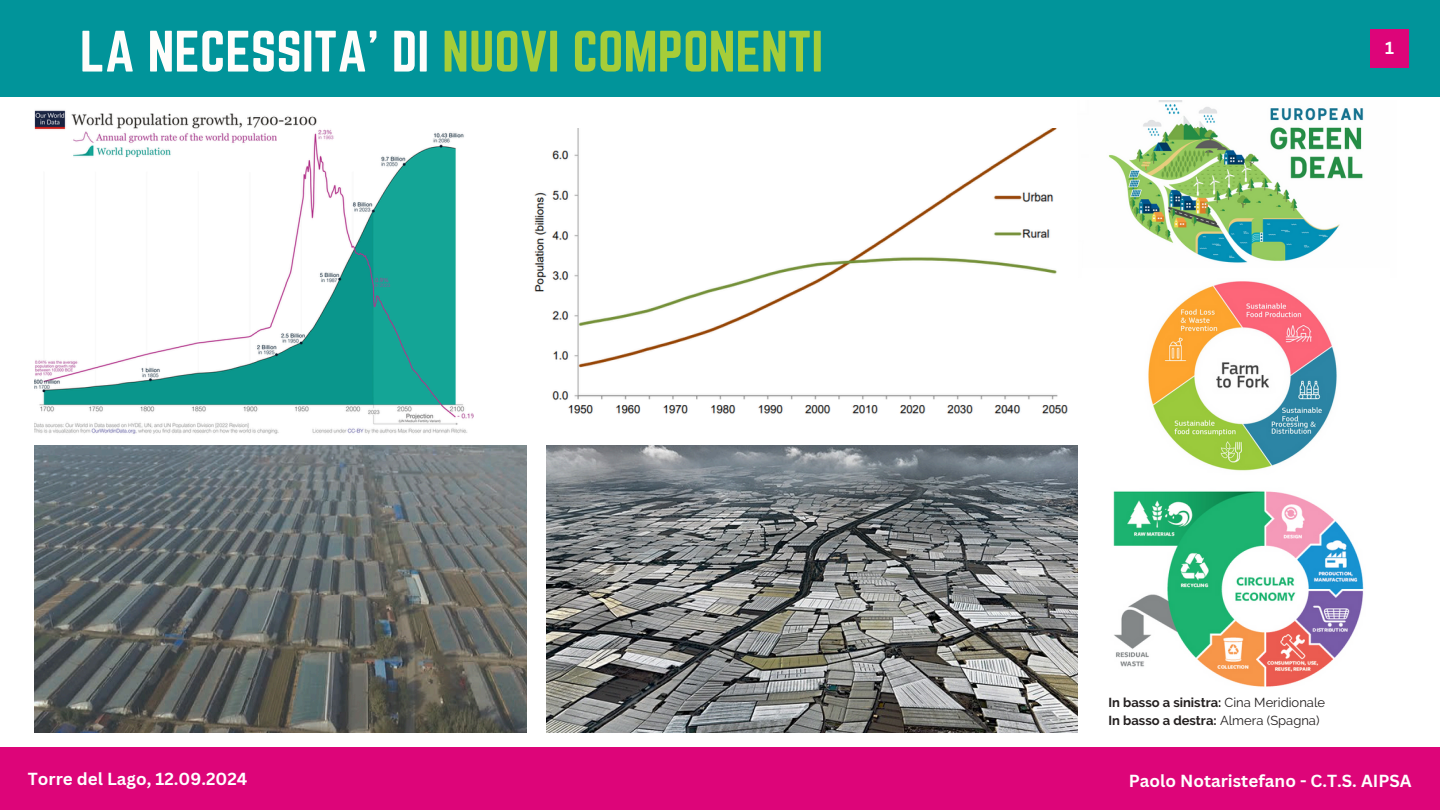
<style>
.page{position:relative;width:1440px;height:810px;background:#fff}
.page>*{position:absolute;margin:0;border:0;box-sizing:border-box;transform-origin:0 0}
.t1{font:51px "Norwester";color:#a6cd39}
.t2{font:700 17px "Canva Sans";color:#fff}
.t3{font:700 13px "Raleway";color:#231f1f}
.s1{color:#fefdfb}
.s2{font-weight:400}
</style>
<div class="page">
<div style="left:0;top:0;width:1440px;height:96px;background:#01949a"></div>
<div style="left:0;top:747px;width:1440px;height:63px;background:#dd0579"></div>
<img style="left:34px;top:445px;width:492px;height:288px">
<img style="left:547px;top:445px;width:531px;height:288px">
<img style="left:1108px;top:101px;width:256px;height:162px">
<img style="left:1148px;top:281px;width:189px;height:190px">
<img style="left:1113px;top:491px;width:251px;height:196px">
<img style="left:534px;top:129px;width:534px;height:285px">
<img style="left:34px;top:110px;width:440px;height:324px">
<div style="left:1370px;top:29px;width:39px;height:38px;background:#dd0579"></div>
<p class="t1" style="left:80px;top:21px;width:745px"><span class="s1">LA NECESSITA’ DI</span> NUOVI COMPONENTI</p>
<p class="t2" style="left:1385px;top:36px;width:10px">1</p>
<p class="t3" style="left:1108px;top:695px;width:218px">In basso a sinistra: <span class="s2">Cina Meridionale</span></p>
<p class="t3" style="left:1108px;top:713px;width:213px">In basso a destra: <span class="s2">Almera (Spagna)</span></p>
<h2 class="t2" style="left:28px;top:767px;width:221px">Torre del Lago, 12.09.2024</h2>
<h2 class="t2" style="left:1129px;top:768px;width:284px">Paolo Notaristefano - C.T.S. AIPSA</h2>
</div>
